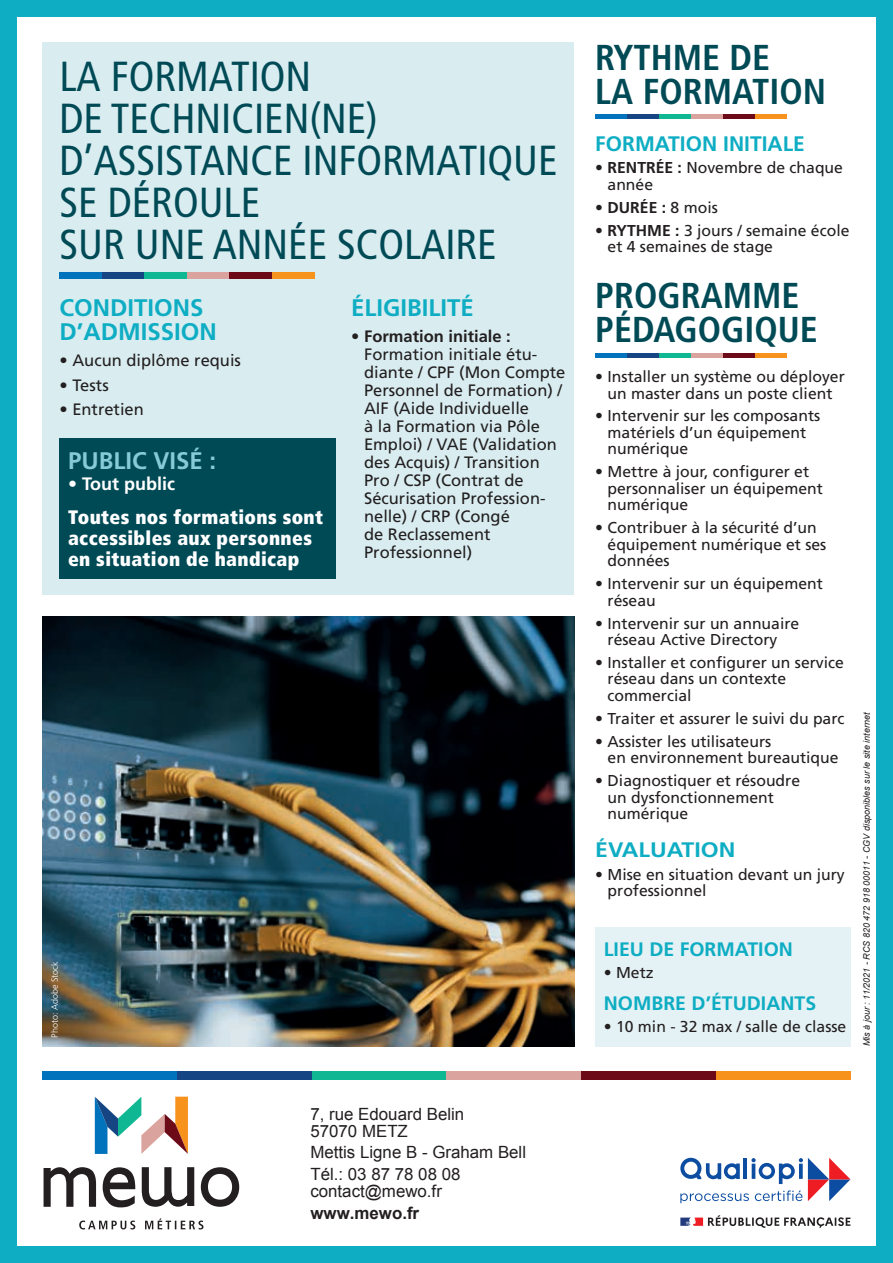
<style>
.page{position:relative;width:893px;height:1263px;background:#0eadc3}
.page>*{position:absolute;margin:0;border:0;box-sizing:border-box;transform-origin:0 0}
.t1{font:condensed 42px/42px "Frutiger LT Std";color:#004a56}
.t2{font:700 condensed 36px/34.5px "Frutiger LT Std";color:#004a56}
.t3{font:700 24px/24px "Frutiger LT Std";color:#0eadc3}
.t4{font:700 24px "Frutiger LT Std";color:#86c9d7}
.t5{font:700 21px "Frutiger LT Std";color:#0eadc3}
.t6{font:700 21px "Frutiger LT Std";color:#0eadc3;scale:1.1 1}
.t7{font:900 condensed 19.5px/21px "Frutiger LT Std";letter-spacing:.02em;color:#fff}
.t8{font:700 19.5px "Frutiger LT Std";color:#0eadc3}
.t9{font:700 18px "Frutiger LT Std";color:#fff}
.t10{font:16.8px/16.8px "Arial";color:#231f20}
.t11{font:700 16.8px "Arial";color:#231f20}
.t12{font:16.5px/18px "Frutiger LT Std";color:#231f20}
.t13{font:15.75px/16.5px "Frutiger LT Std";color:#231f20}
.t14{font:italic 9px "Arial";color:#231f20}
.t15{font:300 9px "Frutiger LT Std";color:#fff}
.s1{font-weight:700}
</style>
<div class="page">
<div style="left:17px;top:17px;width:859px;height:1229px;background:#fff"></div>
<img style="left:43px;top:617px;width:531px;height:429px">
<div style="left:43px;top:43px;width:531px;height:552px;background:#d9edf1"></div>
<svg style="left:44px;top:1167px;width:195px;height:62px"></svg>
<svg style="left:95px;top:1097px;width:93px;height:57px"></svg>
<div style="left:60px;top:272px;width:42px;height:7px;background:#0073bc"></div>
<div style="left:102px;top:272px;width:43px;height:7px;background:#154683"></div>
<div style="left:145px;top:272px;width:42px;height:7px;background:#0fb793"></div>
<div style="left:187px;top:272px;width:43px;height:7px;background:#dba39d"></div>
<div style="left:230px;top:272px;width:42px;height:7px;background:#6d0a17"></div>
<div style="left:272px;top:272px;width:43px;height:7px;background:#f7931d"></div>
<div style="left:43px;top:1071px;width:134px;height:9px;background:#0073bc"></div>
<div style="left:177px;top:1071px;width:135px;height:9px;background:#154683"></div>
<div style="left:312px;top:1071px;width:134px;height:9px;background:#0fb793"></div>
<div style="left:446px;top:1071px;width:135px;height:9px;background:#dba39d"></div>
<div style="left:581px;top:1071px;width:135px;height:9px;background:#6d0a17"></div>
<div style="left:716px;top:1071px;width:134px;height:9px;background:#f7931d"></div>
<hr style="left:595px;top:353px;width:32px;height:4px;background:#0073bc">
<hr style="left:627px;top:353px;width:32px;height:4px;background:#154683">
<hr style="left:659px;top:353px;width:32px;height:4px;background:#0fb793">
<hr style="left:691px;top:353px;width:32px;height:4px;background:#dba39d">
<hr style="left:723px;top:353px;width:32px;height:4px;background:#6d0a17">
<hr style="left:755px;top:353px;width:32px;height:4px;background:#f7931d">
<svg style="left:680px;top:1158px;width:170px;height:45px"></svg>
<svg style="left:680px;top:1215px;width:170px;height:13px"></svg>
<div style="left:595px;top:927px;width:255px;height:119px;background:#e5f2f5"></div>
<div style="left:60px;top:438px;width:276px;height:140px;background:#004a56"></div>
<hr style="left:595px;top:115px;width:32px;height:4px;background:#0073bc">
<hr style="left:627px;top:115px;width:32px;height:4px;background:#154683">
<hr style="left:659px;top:115px;width:32px;height:4px;background:#0fb793">
<hr style="left:691px;top:115px;width:32px;height:4px;background:#dba39d">
<hr style="left:723px;top:115px;width:32px;height:4px;background:#6d0a17">
<hr style="left:755px;top:115px;width:32px;height:4px;background:#f7931d">
<h1 class="t1" style="left:60px;top:56px;width:500px">LA FORMATION<br>DE TECHNICIEN(NE)<br>D’ASSISTANCE INFORMATIQUE<br>SE DÉROULE<br>SUR UNE ANNÉE SCOLAIRE</h1>
<h3 class="t3" style="left:60px;top:295px;width:159px">CONDITIONS<br>D’ADMISSION</h3>
<p class="t12" style="left:60px;top:351px;width:183px">• Aucun diplôme requis</p>
<p class="t12" style="left:60px;top:376px;width:51px">• Tests</p>
<p class="t12" style="left:60px;top:400px;width:86px">• Entretien</p>
<h3 class="t4" style="left:68px;top:446px;width:150px">PUBLIC VISÉ :</h3>
<p class="t9" style="left:68px;top:473px;width:109px">• Tout public</p>
<p class="t7" style="left:68px;top:506px;width:257px">Toutes nos formations sont accessibles aux personnes en situation de handicap</p>
<h3 class="t3" style="left:351px;top:295px;width:124px">ÉLIGIBILITÉ</h3>
<p class="t12" style="left:364px;top:327px;width:203px;text-indent:-13px">• <span class="s1">Formation initiale :<br></span>Formation initiale étu&shy;diante / CPF (Mon Compte<br>Personnel de Formation) /<br>AIF (Aide Individuelle<br>à la Formation via Pôle<br>Emploi) / VAE (Validation des Acquis) / Transition<br>Pro / CSP (Contrat de<br>Sécurisation Profession&shy;nelle) / CRP (Congé<br>de Reclassement<br>Professionnel)</p>
<p class="t15" style="left:50px;top:1037px;width:78px;rotate:-90deg">Photo: Adobe Stock</p>
<p class="t10" style="left:310px;top:1105px;width:155px">7, rue Edouard Belin<br>57070 METZ</p>
<p class="t10" style="left:310px;top:1142px;width:217px;line-height:21.8px">Mettis Ligne B - Graham Bell<br>Tél.: 03 87 78 08 08</p>
<p class="t10" style="left:310px;top:1183px;width:133px">contact@mewo.fr</p>
<p class="t11" style="left:310px;top:1202px;width:110px">www.mewo.fr</p>
<h2 class="t2" style="left:595px;top:40px;width:232px">RYTHME DE<br>LA FORMATION</h2>
<h3 class="t5" style="left:595px;top:131px;width:211px">FORMATION INITIALE</h3>
<p class="t13" style="left:608px;top:160px;width:237px;text-indent:-12px">• <span class="s1">RENTRÉE :</span> Novembre de chaque année</p>
<p class="t13" style="left:595px;top:199px;width:124px">• <span class="s1">DURÉE :</span> 8 mois</p>
<p class="t13" style="left:608px;top:222px;width:243px;text-indent:-12px">• <span class="s1">RYTHME :</span> 3 jours / semaine école et 4 semaines de stage</p>
<h2 class="t2" style="left:595px;top:278px;width:224px">PROGRAMME<br>PÉDAGOGIQUE</h2>
<p class="t13" style="left:595px;top:368px;width:251px;text-align:center">• Installer un système ou déployer un master dans un poste client</p>
<p class="t13" style="left:608px;top:408px;width:214px;text-indent:-12px">• Intervenir sur les composants matériels d’un équipement numérique</p>
<p class="t13" style="left:608px;top:464px;width:217px;text-indent:-12px">• Mettre à jour, configurer et personnaliser un équipement numérique</p>
<p class="t13" style="left:608px;top:520px;width:220px;text-indent:-12px">• Contribuer à la sécurité d’un équipement numérique et ses données</p>
<p class="t13" style="left:608px;top:575px;width:217px;text-indent:-12px">• Intervenir sur un équipement réseau</p>
<p class="t13" style="left:608px;top:615px;width:193px;text-indent:-12px">• Intervenir sur un annuaire réseau Active Directory</p>
<p class="t13" style="left:608px;top:654px;width:238px;text-indent:-12px">• Installer et configurer un service réseau dans un contexte commercial</p>
<p class="t13" style="left:595px;top:710px;width:251px">• Traiter et assurer le suivi du parc</p>
<p class="t13" style="left:608px;top:733px;width:233px;text-indent:-12px">• Assister les utilisateurs<br>en environnement bureautique</p>
<p class="t13" style="left:608px;top:772px;width:194px;text-indent:-12px">• Diagnostiquer et résoudre un dysfonctionnement numérique</p>
<h3 class="t6" style="left:595px;top:837px;width:129px">ÉVALUATION</h3>
<p class="t13" style="left:608px;top:866px;width:239px;text-indent:-12px">• Mise en situation devant un jury professionnel</p>
<p class="t8" style="left:604px;top:937px;width:191px">LIEU DE FORMATION</p>
<p class="t13" style="left:604px;top:964px;width:51px">• Metz</p>
<p class="t8" style="left:604px;top:992px;width:214px">NOMBRE D’ÉTUDIANTS</p>
<p class="t13" style="left:604px;top:1018px;width:244px">• 10 min - 32 max / salle de classe</p>
<p class="t14" style="left:861px;top:1046px;width:335px;rotate:-90deg">Mis à jour : 11/2021 - RCS 820 472 918 00011 - CGV disponibles sur le site internet</p>
</div>
